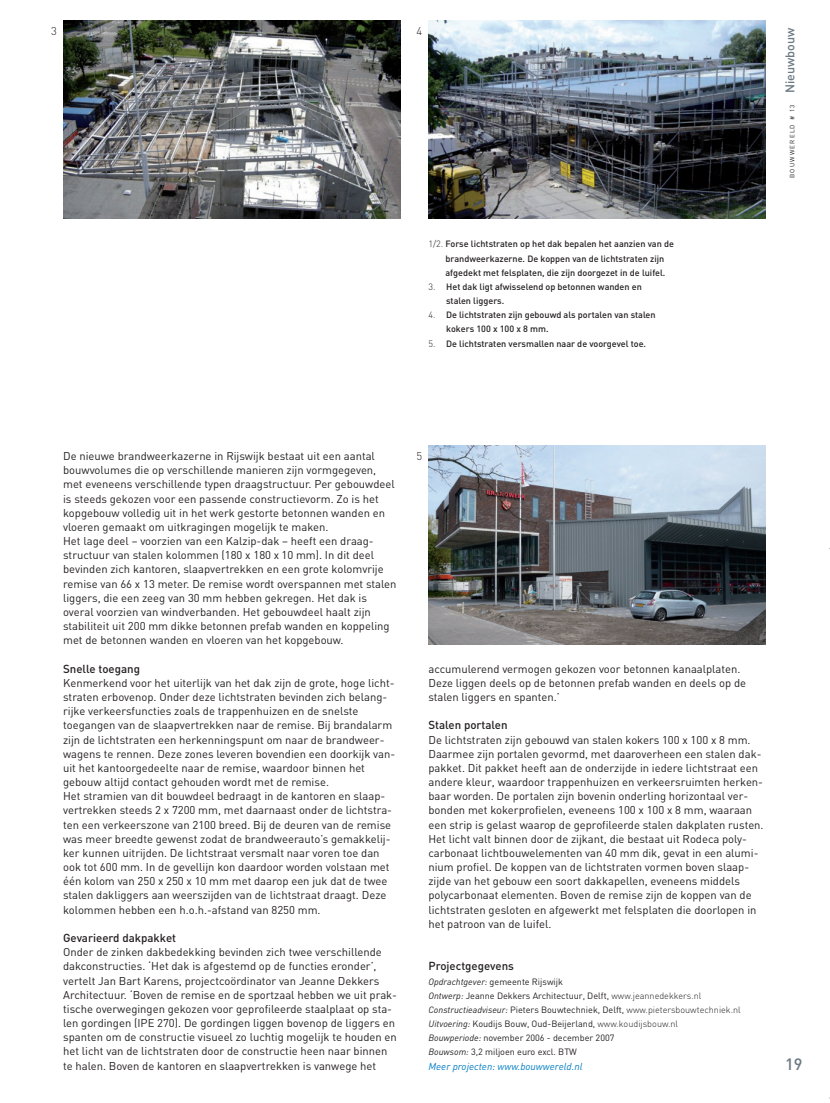
<style>
.page{position:relative;width:830px;height:1103px;background:#fff}
.page>*{position:absolute;margin:0;border:0;box-sizing:border-box;transform-origin:0 0}
.t1{font:500 16.25px "DIN";color:#6b7a83}
.t2{font:500 11.5px "DIN";color:#231f20}
.t3{font:11.25px/14.1px "DIN";color:#231f20}
.t4{font:300 11.25px "DIN";color:#231f20}
.t5{font:italic 10px "DIN";color:#007ec5}
.t6{font:500 9px/14.1px "DIN";color:#231f20}
.t7{font:9px/14.1px "DIN";color:#231f20}
.t8{font:6.25px "DIN";letter-spacing:.2em;color:#231f20}
.s1{font-weight:300}
.s2{font-weight:500;font-size:12.5px;color:#6b7a83}
.s3{font-style:italic}
</style>
<div class="page">
<img style="left:63px;top:20px;width:703px;height:625px">
<p class="t4" style="left:51px;top:24px;width:7px">3</p>
<p class="t4" style="left:416px;top:24px;width:7px">4</p>
<p class="t6" style="left:445px;top:237px;width:230px;text-indent:-17px"><span class="s1">1/2.</span> Forse lichtstraten op het dak bepalen het aanzien van de brandweerkazerne. De koppen van de lichtstraten zijn afgedekt met felsplaten, die zijn doorgezet in de luifel.</p>
<p class="t6" style="left:446px;top:279px;width:197px;text-indent:-18px"><span class="s1">3.</span> Het dak ligt afwisselend op betonnen wanden en stalen liggers.</p>
<p class="t6" style="left:446px;top:308px;width:211px;text-indent:-18px"><span class="s1">4.</span> De lichtstraten zijn gebouwd als portalen van stalen kokers 100 x 100 x 8 mm.</p>
<p class="t6" style="left:428px;top:336px;width:219px"><span class="s1">5.</span> De lichtstraten versmallen naar de voorgevel toe.</p>
<p class="t8" style="left:787px;top:178px;width:152px;rotate:-90deg">BOUWWERELD # 13 <span class="s2">Nieuwbouw</span></p>
<p class="t3" style="left:63px;top:449px;width:335px">De nieuwe brandweerkazerne in Rijswijk bestaat uit een aantal bouwvolumes die op verschillende manieren zijn vormgegeven, met eveneens verschillende typen draagstructuur. Per gebouwdeel is steeds gekozen voor een passende constructievorm. Zo is het kopgebouw volledig uit in het werk gestorte betonnen wanden en vloeren gemaakt om uitkragingen mogelijk te maken.<br>Het lage deel – voorzien van een Kalzip-dak – heeft een draag&shy;structuur van stalen kolommen (180 x 180 x 10 mm). In dit deel bevinden zich kantoren, slaapvertrekken en een grote kolomvrije remise van 66 x 13 meter. De remise wordt overspannen met stalen liggers, die een zeeg van 30 mm hebben gekregen. Het dak is overal voorzien van windverbanden. Het gebouwdeel haalt zijn stabiliteit uit 200 mm dikke betonnen prefab wanden en koppeling met de betonnen wanden en vloeren van het kopgebouw.</p>
<p class="t2" style="left:63px;top:661px;width:78px">Snelle toegang</p>
<p class="t3" style="left:63px;top:675px;width:333px">Kenmerkend voor het uiterlijk van het dak zijn de grote, hoge licht&shy;straten erbovenop. Onder deze lichtstraten bevinden zich belang&shy;rijke verkeersfuncties zoals de trappenhuizen en de snelste toegangen van de slaapvertrekken naar de remise. Bij brandalarm zijn de lichtstraten een herkenningspunt om naar de brandweer&shy;wagens te rennen. Deze zones leveren bovendien een doorkijk van&shy;uit het kantoorgedeelte naar de remise, waardoor binnen het gebouw altijd contact gehouden wordt met de remise.<br>Het stramien van dit bouwdeel bedraagt in de kantoren en slaap&shy;vertrekken steeds 2 x 7200 mm, met daarnaast onder de lichtstra&shy;ten een verkeerszone van 2100 breed. Bij de deuren van de remise was meer breedte gewenst zodat de brandweerauto’s gemakkelij&shy;ker kunnen uitrijden. De lichtstraat versmalt naar voren toe dan ook tot 600 mm. In de gevellijn kon daardoor worden volstaan met één kolom van 250 x 250 x 10 mm met daarop een juk dat de twee stalen dakliggers aan weerszijden van de lichtstraat draagt. Deze kolommen hebben een h.o.h.-afstand van 8250 mm.</p>
<p class="t2" style="left:63px;top:930px;width:114px">Gevarieerd dakpakket</p>
<p class="t3" style="left:63px;top:945px;width:335px">Onder de zinken dakbedekking bevinden zich twee verschillende dakconstructies. ‘Het dak is afgestemd op de functies eronder’, vertelt Jan Bart Karens, projectcoördinator van Jeanne Dekkers Architectuur. ‘Boven de remise en de sportzaal hebben we uit prak&shy;tische overwegingen gekozen voor geprofileerde staalplaat op sta&shy;len gordingen (IPE 270). De gordingen liggen bovenop de liggers en spanten om de constructie visueel zo luchtig mogelijk te houden en het licht van de lichtstraten door de constructie heen naar binnen te halen. Boven de kantoren en slaapvertrekken is vanwege het</p>
<p class="t4" style="left:416px;top:449px;width:7px">5</p>
<p class="t3" style="left:428px;top:661px;width:319px">accumulerend vermogen gekozen voor betonnen kanaalplaten.<br>Deze liggen deels op de betonnen prefab wanden en deels op de stalen liggers en spanten.’</p>
<p class="t2" style="left:428px;top:718px;width:81px">Stalen portalen</p>
<p class="t3" style="left:428px;top:732px;width:336px">De lichtstraten zijn gebouwd van stalen kokers 100 x 100 x 8 mm.<br>Daarmee zijn portalen gevormd, met daaroverheen een stalen dak&shy;pakket. Dit pakket heeft aan de onderzijde in iedere lichtstraat een andere kleur, waardoor trappenhuizen en verkeersruimten herken&shy;baar worden. De portalen zijn bovenin onderling horizontaal ver&shy;bonden met kokerprofielen, eveneens 100 x 100 x 8 mm, waaraan een strip is gelast waarop de geprofileerde stalen dakplaten rusten.<br>Het licht valt binnen door de zijkant, die bestaat uit Rodeca poly&shy;carbonaat lichtbouwelementen van 40 mm dik, gevat in een alumi&shy;nium profiel. De koppen van de lichtstraten vormen boven slaap&shy;zijde van het gebouw een soort dakkapellen, eveneens middels polycarbonaat elementen. Boven de remise zijn de koppen van de lichtstraten gesloten en afgewerkt met felsplaten die doorlopen in het patroon van de luifel.</p>
<p class="t2" style="left:428px;top:959px;width:87px">Projectgegevens</p>
<p class="t7" style="left:428px;top:974px;width:313px"><span class="s3">Opdrachtgever:</span> gemeente Rijswijk<br><span class="s3">Ontwerp:</span> Jeanne Dekkers Architectuur, Delft, <span class="s1">www.jeannedekkers.nl </span><span class="s3">Constructieadviseur:</span> Pieters Bouwtechniek, Delft, <span class="s1">www.pietersbouwtechniek.nl </span><span class="s3">Uitvoering:</span> Koudijs Bouw, Oud-Beijerland, <span class="s1">www.koudijsbouw.nl<br></span><span class="s3">Bouwperiode:</span> november 2006 - december 2007<br><span class="s3">Bouwsom:</span> 3,2 miljoen euro excl. BTW</p>
<p class="t5" style="left:428px;top:1059px;width:155px">Meer projecten: www.bouwwereld.nl</p>
<h1 class="t1" style="left:784px;top:1053px;width:19px">19</h1>
</div>
